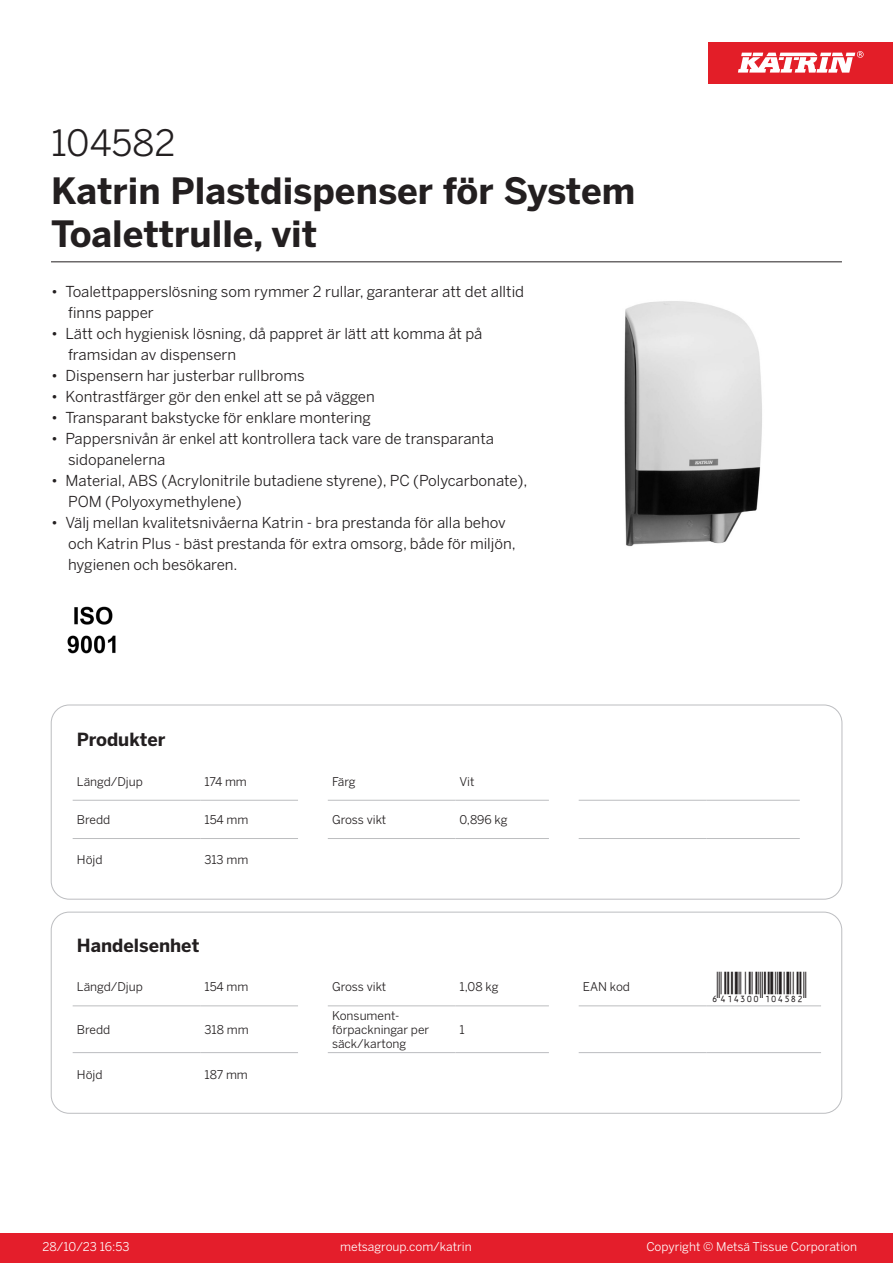
<style>
.page{position:relative;width:893px;height:1263px;background:#fff}
.page>*{position:absolute;margin:0;border:0;box-sizing:border-box;transform-origin:0 0}
.Product_Name{font:700 36px/43.2px "Benton Sans";color:#231f20}
.External_material_co{font:36px "Benton Sans";color:#231f20}
.T_EAN{font:30px "Viisas EAN Matala";color:#231f20}
.T_TableHeader{font:700 18px "Benton Sans";color:#231f20}
.MarketingBullets{font:15px/21px "Benton Sans";color:#231f20}
.T_TableBody{font:12px/14.4px "Benton Sans";color:#231f20}
.t1{font:12px "Benton Sans";color:#fff}
</style>
<div class="page">
<div style="left:0;top:1233px;width:893px;height:30px;background:#e41e2b"></div>
<div style="left:708px;top:43px;width:185px;height:41px;background:#e31e28"></div>
<svg style="left:738px;top:51px;width:126px;height:22px"></svg>
<hr style="left:73px;top:800px;width:127px;height:1px;background:#bcbdc0">
<hr style="left:200px;top:800px;width:98px;height:1px;background:#bcbdc0">
<hr style="left:328px;top:800px;width:127px;height:1px;background:#bcbdc0">
<hr style="left:455px;top:800px;width:94px;height:1px;background:#bcbdc0">
<hr style="left:579px;top:800px;width:127px;height:1px;background:#bcbdc0">
<hr style="left:706px;top:800px;width:94px;height:1px;background:#bcbdc0">
<hr style="left:73px;top:838px;width:127px;height:1px;background:#bcbdc0">
<hr style="left:200px;top:838px;width:98px;height:1px;background:#bcbdc0">
<hr style="left:328px;top:838px;width:127px;height:1px;background:#bcbdc0">
<hr style="left:455px;top:838px;width:94px;height:1px;background:#bcbdc0">
<hr style="left:579px;top:838px;width:127px;height:1px;background:#bcbdc0">
<hr style="left:706px;top:838px;width:94px;height:1px;background:#bcbdc0">
<div style="left:51px;top:705px;width:791px;height:194px;border:1px solid #bcbdc0;border-radius:18px"></div>
<hr style="left:73px;top:1005px;width:127px;height:1px;background:#bcbdc0">
<hr style="left:200px;top:1005px;width:98px;height:1px;background:#bcbdc0">
<hr style="left:328px;top:1005px;width:127px;height:1px;background:#bcbdc0">
<hr style="left:455px;top:1005px;width:94px;height:1px;background:#bcbdc0">
<hr style="left:579px;top:1005px;width:127px;height:1px;background:#bcbdc0">
<hr style="left:706px;top:1005px;width:115px;height:1px;background:#bcbdc0">
<hr style="left:73px;top:1052px;width:127px;height:1px;background:#bcbdc0">
<hr style="left:200px;top:1052px;width:98px;height:1px;background:#bcbdc0">
<hr style="left:328px;top:1052px;width:127px;height:1px;background:#bcbdc0">
<hr style="left:455px;top:1052px;width:94px;height:1px;background:#bcbdc0">
<hr style="left:579px;top:1052px;width:127px;height:1px;background:#bcbdc0">
<hr style="left:706px;top:1052px;width:115px;height:1px;background:#bcbdc0">
<div style="left:51px;top:912px;width:791px;height:201px;border:1px solid #bcbdc0;border-radius:18px"></div>
<img style="left:624px;top:301px;width:138px;height:246px">
<img style="left:67px;top:606px;width:49px;height:48px">
<hr style="left:51px;top:261px;width:791px;height:1px;background:#231f20">
<p class="External_material_co" style="left:51px;top:121px;width:126px">104582</p>
<p class="Product_Name" style="left:51px;top:170px;width:586px">Katrin Plastdispenser för System<br>Toalettrulle, vit</p>
<p class="MarketingBullets" style="left:68px;top:281px;width:458px;text-indent:-17px">• Toalettpapperslösning som rymmer 2 rullar, garanterar att det alltid finns papper</p>
<p class="MarketingBullets" style="left:68px;top:323px;width:416px;text-indent:-17px">• Lätt och hygienisk lösning, då pappret är lätt att komma åt på framsidan av dispensern</p>
<p class="MarketingBullets" style="left:51px;top:365px;width:255px">• Dispensern har justerbar rullbroms</p>
<p class="MarketingBullets" style="left:51px;top:386px;width:325px">• Kontrastfärger gör den enkel att se på väggen</p>
<p class="MarketingBullets" style="left:51px;top:407px;width:321px">• Transparant bakstycke för enklare montering</p>
<p class="MarketingBullets" style="left:68px;top:428px;width:427px;text-indent:-17px">• Pappersnivån är enkel att kontrollera tack vare de transparanta sidopanelerna</p>
<p class="MarketingBullets" style="left:68px;top:470px;width:461px;text-indent:-17px">• Material, ABS (Acrylonitrile butadiene styrene), PC (Polycarbonate),<br>POM (Polyoxymethylene)</p>
<p class="MarketingBullets" style="left:68px;top:512px;width:449px;text-indent:-17px">• Välj mellan kvalitetsnivåerna Katrin - bra prestanda för alla behov och Katrin Plus - bäst prestanda för extra omsorg, både för miljön, hygienen och besökaren.</p>
<p class="T_TableHeader" style="left:77px;top:728px;width:90px">Produkter</p>
<p class="T_TableBody" style="left:77px;top:774px;width:68px">Längd/Djup</p>
<p class="T_TableBody" style="left:204px;top:774px;width:44px">174 mm</p>
<p class="T_TableBody" style="left:332px;top:774px;width:25px">Färg</p>
<p class="T_TableBody" style="left:460px;top:774px;width:16px">Vit</p>
<p class="T_TableBody" style="left:77px;top:812px;width:35px">Bredd</p>
<p class="T_TableBody" style="left:204px;top:812px;width:46px">154 mm</p>
<p class="T_TableBody" style="left:332px;top:812px;width:56px">Gross vikt</p>
<p class="T_TableBody" style="left:460px;top:812px;width:50px">0,896 kg</p>
<p class="T_TableBody" style="left:77px;top:853px;width:27px">Höjd</p>
<p class="T_TableBody" style="left:204px;top:853px;width:45px">313 mm</p>
<p class="T_TableHeader" style="left:77px;top:934px;width:124px">Handelsenhet</p>
<p class="T_TableBody" style="left:77px;top:980px;width:68px">Längd/Djup</p>
<p class="T_TableBody" style="left:204px;top:980px;width:46px">154 mm</p>
<p class="T_TableBody" style="left:332px;top:980px;width:56px">Gross vikt</p>
<p class="T_TableBody" style="left:460px;top:980px;width:40px">1,08 kg</p>
<p class="T_TableBody" style="left:583px;top:980px;width:49px">EAN kod</p>
<p class="T_EAN" style="left:710px;top:971px;width:97px">*6414300104582*</p>
<p class="T_TableBody" style="left:77px;top:1022px;width:35px">Bredd</p>
<p class="T_TableBody" style="left:204px;top:1022px;width:46px">318 mm</p>
<p class="T_TableBody" style="left:332px;top:1008px;width:99px">Konsument&shy;förpackningar per säck/kartong</p>
<p class="T_TableBody" style="left:460px;top:1022px;width:7px">1</p>
<p class="T_TableBody" style="left:77px;top:1067px;width:27px">Höjd</p>
<p class="T_TableBody" style="left:204px;top:1067px;width:45px">187 mm</p>
<p class="t1" style="left:43px;top:1239px;width:88px">28/10/23 16:53</p>
<p class="t1" style="left:340px;top:1239px;width:133px">metsagroup.com/katrin</p>
<p class="t1" style="left:646px;top:1239px;width:212px">Copyright © Metsä Tissue Corporation</p>
</div>
